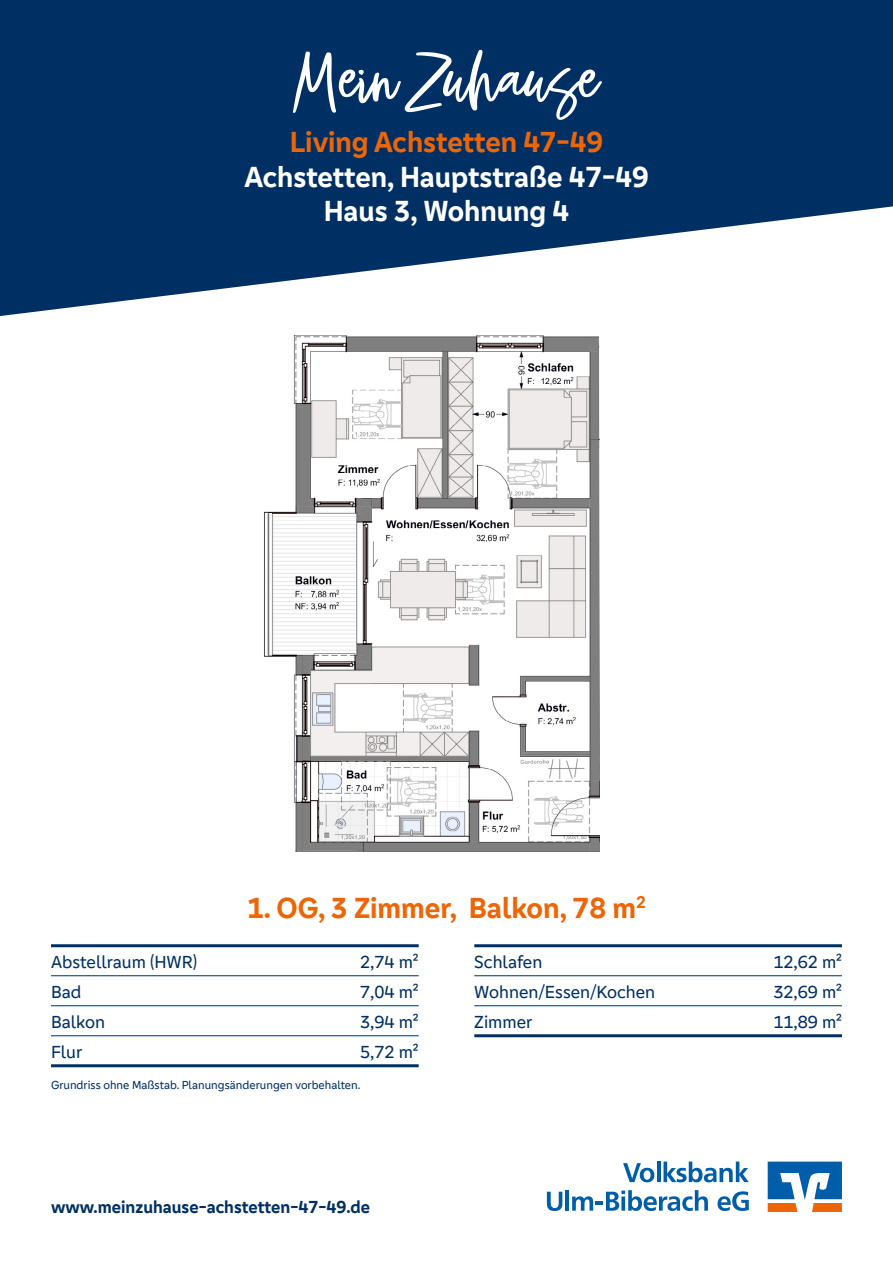
<style>
.page{position:relative;width:893px;height:1263px;background:#fff}
.page>*{position:absolute;margin:0;border:0;box-sizing:border-box;transform-origin:0 0}
.t1{font:96.45px "Sugar Melon";color:#fff}
.t2{font:700 30px "Genos GFG";color:#ec6608}
.t3{font:700 30px/34.5px "Genos GFG";color:#fff;text-align:center}
.t4{font:18px/30px "Genos GFG";color:#003063}
.t5{font:700 18px "Genos GFG";color:#003063}
.t6{font:12px "Genos GFG";color:#003063}
</style>
<div class="page">
<svg style="left:768px;top:1161px;width:74px;height:51px"></svg>
<svg style="left:623px;top:1163px;width:31px;height:19px"></svg>
<hr style="left:657px;top:1161px;width:3px;height:21px;background:#005da9">
<svg style="left:663px;top:1161px;width:86px;height:21px"></svg>
<svg style="left:547px;top:1192px;width:15px;height:19px"></svg>
<hr style="left:565px;top:1190px;width:4px;height:21px;background:#005da9">
<svg style="left:572px;top:1190px;width:136px;height:21px"></svg>
<svg style="left:717px;top:1191px;width:32px;height:20px"></svg>
<img style="left:264px;top:335px;width:335px;height:517px">
<hr style="left:51px;top:944px;width:368px;height:3px;background:#003063">
<hr style="left:51px;top:975px;width:368px;height:1px;background:#003063">
<hr style="left:51px;top:1005px;width:368px;height:1px;background:#003063">
<hr style="left:51px;top:1035px;width:368px;height:1px;background:#003063">
<hr style="left:51px;top:1064px;width:368px;height:3px;background:#003063">
<hr style="left:474px;top:944px;width:368px;height:3px;background:#003063">
<hr style="left:474px;top:975px;width:368px;height:1px;background:#003063">
<hr style="left:474px;top:1005px;width:368px;height:1px;background:#003063">
<hr style="left:474px;top:1034px;width:368px;height:3px;background:#003063">
<svg style="left:0;top:0;width:893px;height:316px;fill:#003063"></svg>
<h1 class="t1" style="left:293px;top:38px;width:308px">Mein Zuhause</h1>
<h2 class="t2" style="left:290px;top:124px;width:315px">Living Achstetten 47-49</h2>
<h2 class="t3" style="left:244px;top:159px;width:406px">Achstetten, Hauptstraße 47-49<br>Haus 3, Wohnung 4</h2>
<h2 class="t2" style="left:247px;top:890px;width:400px">1. OG, 3 Zimmer, Balkon, 78 m<sup>2</sup></h2>
<p class="t4" style="left:51px;top:947px;width:148px">Abstellraum (HWR)<br>Bad<br>Balkon<br>Flur</p>
<p class="t4" style="left:360px;top:947px;width:60px;text-align:justify">2,74 m²<br>7,04 m²<br>3,94 m²<br>5,72 m²</p>
<p class="t4" style="left:474px;top:947px;width:182px">Schlafen<br>Wohnen/Essen/Kochen<br>Zimmer</p>
<p class="t4" style="left:773px;top:947px;width:70px;text-align:justify">12,62 m²<br>32,69 m²<br>11,89 m²</p>
<p class="t6" style="left:51px;top:1077px;width:311px">Grundriss ohne Maßstab. Planungsänderungen vorbehalten.</p>
<p class="t5" style="left:51px;top:1196px;width:321px">www.meinzuhause-achstetten-47-49.de</p>
</div>
